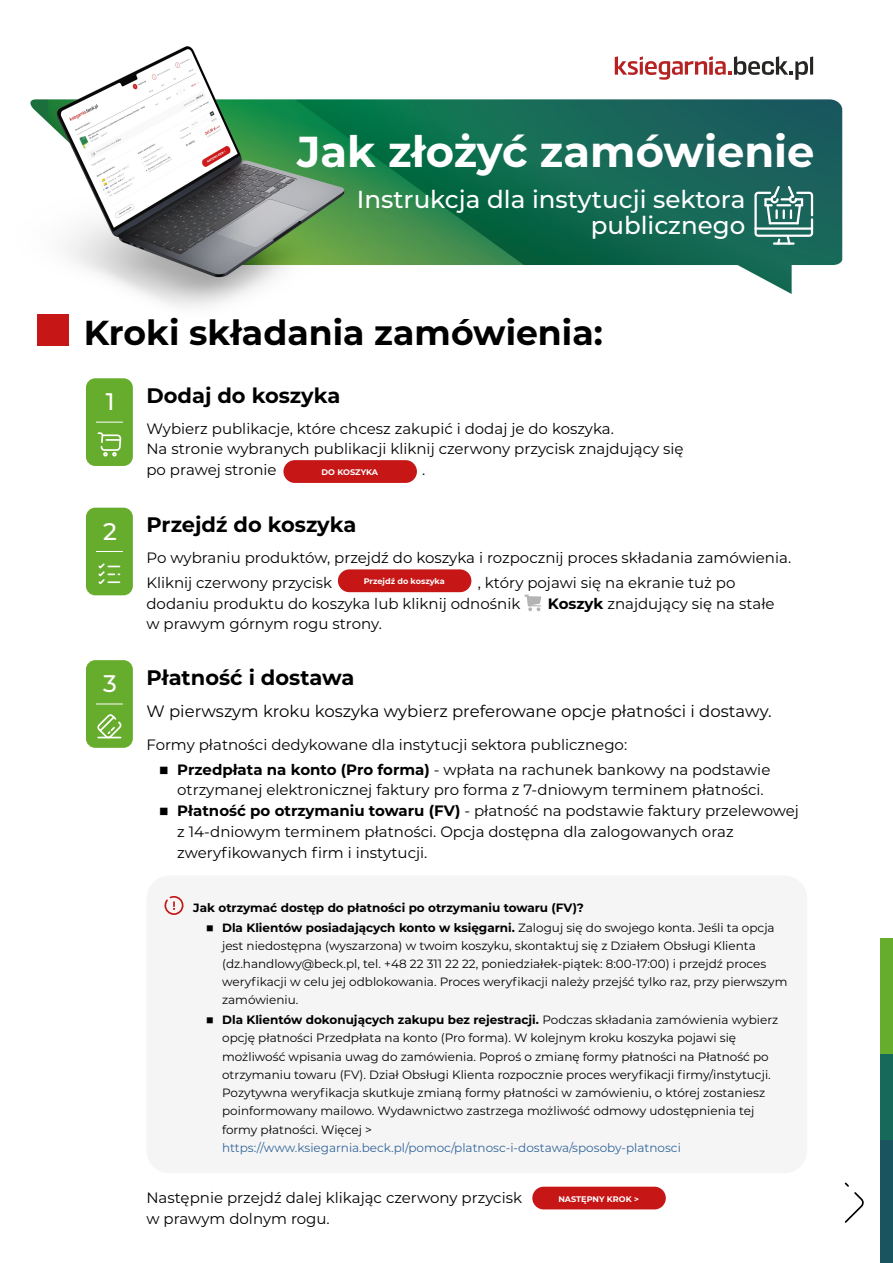
<style>
.page{position:relative;width:893px;height:1263px;background:#fff}
.page>*{position:absolute;margin:0;border:0;box-sizing:border-box;transform-origin:0 0}
.t1{font:700 43.2px "Montserrat";color:#fff}
.t2{font:700 34.65px "Montserrat";color:#000}
.t3{font:500 24.6px/25.8px "Montserrat";color:#fff;text-align:right}
.t4{font:500 24px "Montserrat";color:#fff}
.t5{font:700 21px "Montserrat";color:#000}
.t6{font:16.5px "Montserrat";color:#000}
.t7{font:15px/20.7px "Montserrat";color:#000}
.t8{font:12px/18.1px "Montserrat";color:#000}
.t9{font:12px "Montserrat";color:#369}
.t10{font:700 12px "Montserrat";color:#000}
.t11{font:700 8.1px "Montserrat";color:#fff}
.s1{font-weight:700}
</style>
<div class="page">
<img style="left:30px;top:46px;width:813px;height:300px">
<svg style="left:754px;top:186px;width:59px;height:59px"></svg>
<div style="left:86px;top:378px;width:47px;height:88px;background:#66ad2d;border-radius:9px"></div>
<div style="left:86px;top:508px;width:47px;height:87px;background:#66ad2d;border-radius:9px"></div>
<div style="left:86px;top:660px;width:47px;height:88px;background:#66ad2d;border-radius:9px"></div>
<svg style="left:97px;top:432px;width:25px;height:24px"></svg>
<svg style="left:96px;top:422px;width:27px;height:1px"></svg>
<svg style="left:96px;top:551px;width:27px;height:1px"></svg>
<svg style="left:96px;top:703px;width:27px;height:1px"></svg>
<div style="left:283px;top:460px;width:134px;height:23px;background:#c61616;border-radius:11px"></div>
<div style="left:338px;top:569px;width:133px;height:23px;background:#c61616;border-radius:11px"></div>
<div style="left:532px;top:1187px;width:134px;height:22px;background:#c61616;border-radius:11px"></div>
<svg style="left:98px;top:563px;width:22px;height:22px"></svg>
<svg style="left:97px;top:714px;width:24px;height:25px"></svg>
<div style="left:146px;top:875px;width:661px;height:298px;background:#f5f5f5;border-radius:23px"></div>
<svg style="left:164px;top:896px;width:20px;height:19px"></svg>
<svg style="left:525px;top:594px;width:16px;height:17px"></svg>
<svg style="left:844px;top:1182px;width:20px;height:41px"></svg>
<div style="left:880px;top:938px;width:13px;height:118px;background:#66ad2d"></div>
<div style="left:880px;top:1054px;width:13px;height:88px;background:#176a5a"></div>
<div style="left:880px;top:1140px;width:13px;height:123px;background:#1a545f"></div>
<div style="left:37px;top:314px;width:31px;height:31px;background:#c61616"></div>
<svg style="left:615px;top:56px;width:198px;height:24px"></svg>
<h1 class="t1" style="left:297px;top:125px;width:519px">Jak złożyć zamówienie</h1>
<h3 class="t3" style="left:357px;top:186px;width:390px">Instrukcja dla instytucji sektora publicznego</h3>
<h2 class="t2" style="left:84px;top:311px;width:521px">Kroki składania zamówienia:</h2>
<h3 class="t4" style="left:106px;top:387px;width:10px">1</h3>
<h3 class="t4" style="left:103px;top:516px;width:15px">2</h3>
<h3 class="t4" style="left:103px;top:669px;width:15px">3</h3>
<h3 class="t5" style="left:146px;top:383px;width:195px">Dodaj do koszyka</h3>
<p class="t7" style="left:146px;top:418px;width:539px">Wybierz publikacje, które chcesz zakupić i dodaj je do koszyka.<br>Na stronie wybranych publikacji kliknij czerwony przycisk znajdujący się po prawej stronie</p>
<p class="t11" style="left:322px;top:467px;width:58px">DO KOSZYKA</p>
<p class="t7" style="left:422px;top:459px;width:5px">.</p>
<h3 class="t5" style="left:146px;top:512px;width:211px">Przejdź do koszyka</h3>
<p class="t7" style="left:146px;top:545px;width:646px;line-height:24.8px">Po wybraniu produktów, przejdź do koszyka i rozpocznij proces składania zamówienia.<br>Kliknij czerwony przycisk</p>
<p class="t7" style="left:146px;top:572px;width:590px;text-indent:331px">, który pojawi się na ekranie tuż po dodaniu produktu do koszyka lub kliknij odnośnik</p>
<p class="t11" style="left:364px;top:577px;width:83px">Przejdź do koszyka</p>
<p class="t7" style="left:548px;top:593px;width:228px"><span class="s1">Koszyk</span> znajdujący się na stałe</p>
<p class="t7" style="left:146px;top:614px;width:237px">w prawym górnym rogu strony.</p>
<h3 class="t5" style="left:146px;top:664px;width:210px">Płatność i dostawa</h3>
<h3 class="t6" style="left:146px;top:701px;width:627px">W pierwszym kroku koszyka wybierz preferowane opcje płatności i dostawy.</h3>
<p class="t7" style="left:146px;top:734px;width:482px">Formy płatności dedykowane dla instytucji sektora publicznego:</p>
<p class="t7" style="left:177px;top:759px;width:595px;text-indent:-18px">■ <span class="s1">Przedpłata na konto (Pro forma)</span> - wpłata na rachunek bankowy na podstawie otrzymanej elektronicznej faktury pro forma z 7-dniowym terminem płatności.</p>
<p class="t7" style="left:177px;top:800px;width:623px;text-indent:-18px">■ <span class="s1">Płatność po otrzymaniu towaru (FV)</span> - płatność na podstawie faktury przelewowej z 14-dniowym terminem płatności. Opcja dostępna dla zalogowanych oraz zweryfikowanych firm i instytucji.</p>
<p class="t10" style="left:193px;top:900px;width:392px">Jak otrzymać dostęp do płatności po otrzymaniu towaru (FV)?</p>
<p class="t8" style="left:222px;top:918px;width:567px;text-indent:-16px">■ <span class="s1">Dla Klientów posiadających konto w księgarni.</span> Zaloguj się do swojego konta. Jeśli ta opcja jest niedostępna (wyszarzona) w twoim koszyku, skontaktuj się z Działem Obsługi Klienta (dz.handlowy@beck.pl, tel. +48 22 311 22 22, poniedziałek-piątek: 8:00-17:00) i przejdź proces weryfikacji w celu jej odblokowania. Proces weryfikacji należy przejść tylko raz, przy pierwszym zamówieniu.</p>
<p class="t8" style="left:222px;top:1011px;width:558px;text-indent:-16px">■ <span class="s1">Dla Klientów dokonujących zakupu bez rejestracji.</span> Podczas składania zamówienia wybierz opcję płatności Przedpłata na konto (Pro forma). W kolejnym kroku koszyka pojawi się możliwość wpisania uwag do zamówienia. Poproś o zmianę formy płatności na Płatność po otrzymaniu towaru (FV). Dział Obsługi Klienta rozpocznie proces weryfikacji firmy/instytucji.<br>Pozytywna weryfikacja skutkuje zmianą formy płatności w zamówieniu, o której zostaniesz poinformowany mailowo. Wydawnictwo zastrzega możliwość odmowy udostępnienia tej formy płatności. Więcej &gt;</p>
<p class="t9" style="left:222px;top:1140px;width:460px">https://www.ksiegarnia.beck.pl/pomoc/platnosc-i-dostawa/sposoby-platnosci</p>
<p class="t7" style="left:146px;top:1187px;width:377px">Następnie przejdź dalej klikając czerwony przycisk w prawym dolnym rogu.</p>
<p class="t11" style="left:558px;top:1194px;width:82px">NASTĘPNY KROK &gt;</p>
</div>
